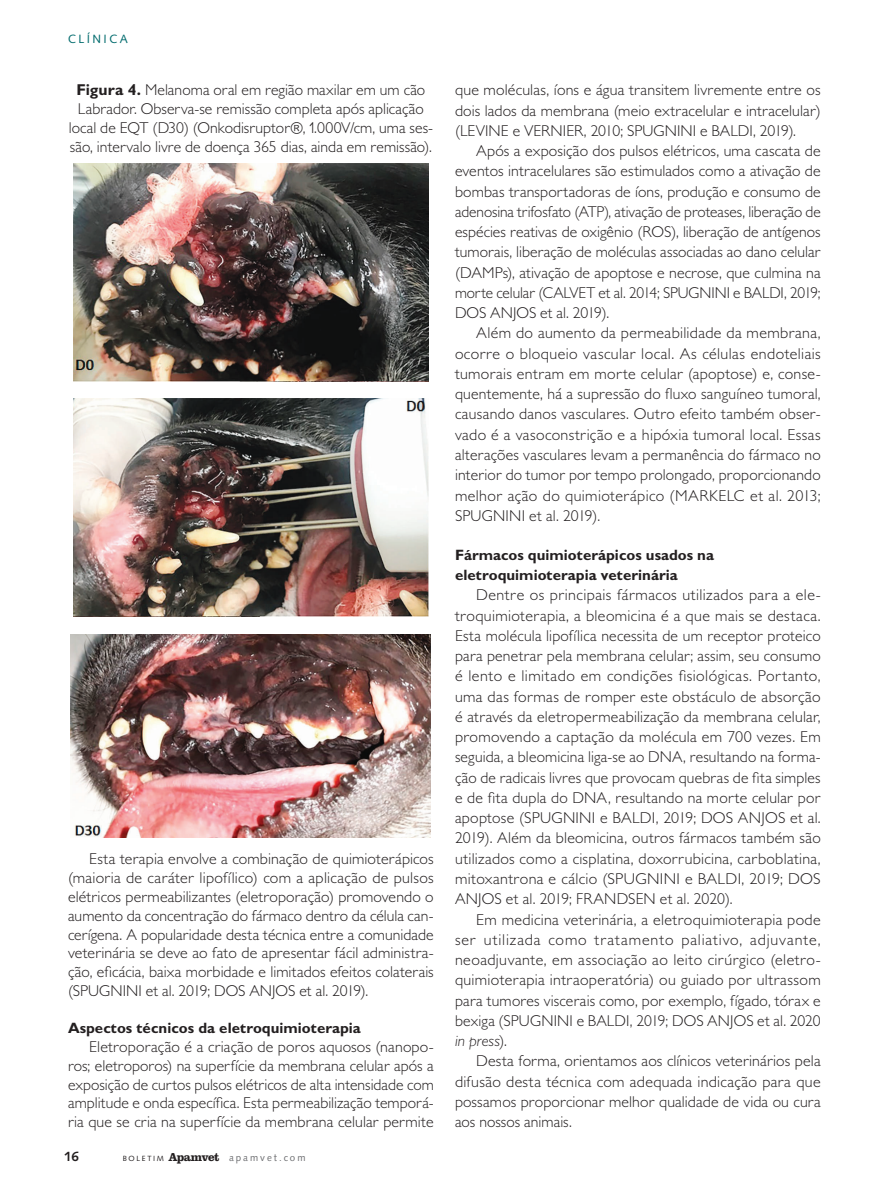
<style>
.page{position:relative;width:893px;height:1191px;background:#fff}
.page>*{position:absolute;margin:0;border:0;box-sizing:border-box;transform-origin:0 0}
.t1{font:300 15.75px/20.2px "Gill Sans MT Pro";letter-spacing:.005em;color:#231f20;text-align:justify}
.t2{font:700 15px/20.2px "Gill Sans MT Pro";color:#231f20}
.t3{font:700 13.5px "Syntax LT Std";color:#231f20}
.t4{font:12px "Syntax LT Std";letter-spacing:.2em;color:#006b6d}
.t5{font:9.75px "Syntax LT Std";letter-spacing:.2em;color:#6c6d70}
.s1{font-weight:700}
.s2{font-size:23.85px}
.s3{font-size:7.5px;color:#231f20}
.s4{font-family:"Clarendon LT Std";font-weight:700;font-size:12px;color:#231f20}
.s5{font-style:italic}
</style>
<div class="page">
<img style="left:74px;top:164px;width:354px;height:217px">
<img style="left:74px;top:398px;width:354px;height:218px">
<img style="left:71px;top:635px;width:360px;height:202px">
<p class="t4" style="left:68px;top:31px;width:61px">CLÍNICA</p>
<p class="t1" style="left:69px;top:80px;width:366px;line-height:18.8px;text-align:center"><span class="s1">Figura 4.</span> Melanoma oral em região maxilar em um cão Labrador. Observa-se remissão completa após aplicação local de EQT (D30) (Onkodisruptor®, <span class="s2">1</span>.000V/cm, uma ses&shy;são, intervalo livre de doença 365 dias, ainda em remissão).</p>
<p class="t1" style="left:68px;top:849px;width:367px;line-height:18.8px;text-indent:21px">Esta terapia envolve a combinação de quimioterápicos (maioria de caráter lipofílico) com a aplicação de pulsos elétricos permeabilizantes (eletroporação) promovendo o aumento da concentração do fármaco dentro da célula can&shy;cerígena. A popularidade desta técnica entre a comunidade veterinária se deve ao fato de apresentar fácil administra&shy;ção, eficácia, baixa morbidade e limitados efeitos colaterais (SPUGNINI et al. 2019; DOS ANJOS et al. 2019).</p>
<p class="t2" style="left:68px;top:1017px;width:294px">Aspectos técnicos da eletroquimioterapia</p>
<p class="t1" style="left:68px;top:1037px;width:367px;line-height:18.8px;text-indent:21px">Eletroporação é a criação de poros aquosos (nanopo&shy;ros; eletroporos) na superfície da membrana celular após a exposição de curtos pulsos elétricos de alta intensidade com amplitude e onda específica. Esta permeabilização temporá&shy;ria que se cria na superfície da membrana celular permite</p>
<p class="t3" style="left:64px;top:1148px;width:16px">16</p>
<p class="t5" style="left:123px;top:1151px;width:184px"><span class="s3">BOLETIM</span> <span class="s4">Apamvet</span> apamvet.com</p>
<p class="t1" style="left:455px;top:80px;width:367px">que moléculas, íons e água transitem livremente entre os dois lados da membrana (meio extracelular e intracelular) (LEVINE e VERNIER, 2010; SPUGNINI e BALDI, 2019).</p>
<p class="t1" style="left:455px;top:140px;width:367px;text-indent:21px">Após a exposição dos pulsos elétricos, uma cascata de eventos intracelulares são estimulados como a ativação de bombas transportadoras de íons, produção e consumo de adenosina trifosfato (ATP), ativação de proteases, liberação de espécies reativas de oxigênio (ROS), liberação de antígenos tumorais, liberação de moléculas associadas ao dano celular (DAMPs), ativação de apoptose e necrose, que culmina na morte celular (CALVET et al. 2014; SPUGNINI e BALDI, 2019; DOS ANJOS et al. 2019).</p>
<p class="t1" style="left:455px;top:323px;width:367px;text-indent:21px">Além do aumento da permeabilidade da membrana, ocorre o bloqueio vascular local. As células endoteliais tumorais entram em morte celular (apoptose) e, conse&shy;quentemente, há a supressão do fluxo sanguíneo tumoral, causando danos vasculares. Outro efeito também obser&shy;vado é a vasoconstrição e a hipóxia tumoral local. Essas alterações vasculares levam a permanência do fármaco no interior do tumor por tempo prolongado, proporcionando melhor ação do quimioterápico (MARKELC et al. 2013; SPUGNINI et al. 2019).</p>
<p class="t2" style="left:455px;top:544px;width:261px">Fármacos quimioterápicos usados na eletroquimioterapia veterinária</p>
<p class="t1" style="left:455px;top:584px;width:367px;text-indent:21px">Dentre os principais fármacos utilizados para a ele&shy;troquimioterapia, a bleomicina é a que mais se destaca.<br>Esta molécula lipofílica necessita de um receptor proteico para penetrar pela membrana celular; assim, seu consumo é lento e limitado em condições fisiológicas. Portanto, uma das formas de romper este obstáculo de absorção é através da eletropermeabilização da membrana celular, promovendo a captação da molécula em 700 vezes. Em seguida, a bleomicina liga-se ao DNA, resultando na forma&shy;ção de radicais livres que provocam quebras de fita simples e de fita dupla do DNA, resultando na morte celular por apoptose (SPUGNINI e BALDI, 2019; DOS ANJOS et al.<br>2019). Além da bleomicina, outros fármacos também são utilizados como a cisplatina, doxorrubicina, carboblatina, mitoxantrona e cálcio (SPUGNINI e BALDI, 2019; DOS ANJOS et al. 2019; FRANDSEN et al. 2020).</p>
<p class="t1" style="left:455px;top:908px;width:367px;text-indent:21px">Em medicina veterinária, a eletroquimioterapia pode ser utilizada como tratamento paliativo, adjuvante, neoadjuvante, em associação ao leito cirúrgico (eletro&shy;quimioterapia intraoperatória) ou guiado por ultrassom para tumores viscerais como, por exemplo, fígado, tórax e bexiga (SPUGNINI e BALDI, 2019; DOS ANJOS et al. 2020 <span class="s5">in press</span>).</p>
<p class="t1" style="left:455px;top:1050px;width:367px;text-indent:21px">Desta forma, orientamos aos clínicos veterinários pela difusão desta técnica com adequada indicação para que possamos proporcionar melhor qualidade de vida ou cura aos nossos animais.</p>
</div>
